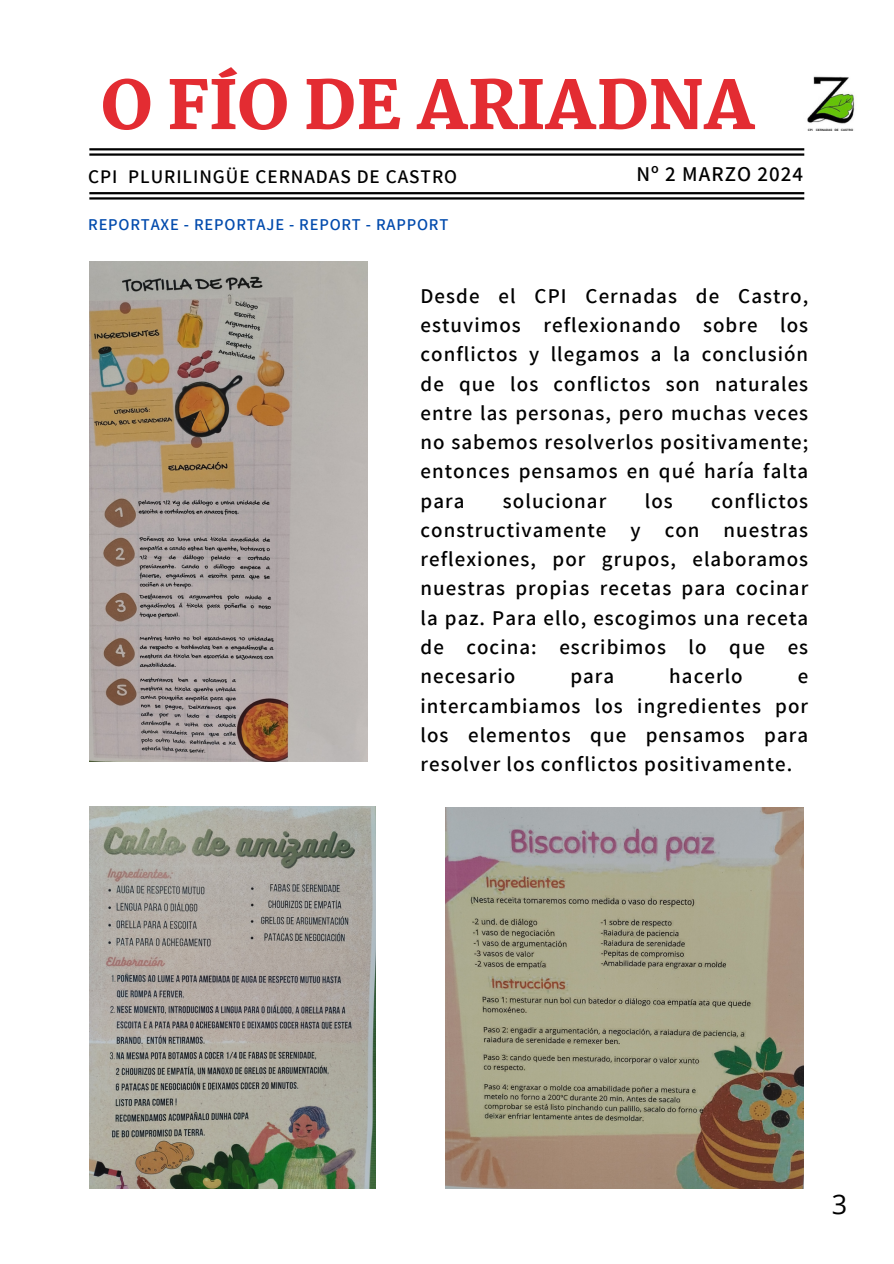
<style>
.page{position:relative;width:894px;height:1264px;background:#fff}
.page>*{position:absolute;margin:0;border:0;box-sizing:border-box;transform-origin:0 0}
.t1{font:800 66px "Martel";color:#e32c32}
.t2{font:27px "Open Sans";color:#000}
.t3{font:600 21px/29.2px "Assistant";letter-spacing:.05em;color:#000;text-align:justify}
.t4{font:600 19.2px "Assistant";letter-spacing:.05em;color:#000}
.t5{font:600 16.5px "Assistant";letter-spacing:.05em;color:#004aad}
</style>
<div class="page">
<img style="left:807px;top:76px;width:48px;height:54px">
<hr style="left:89px;top:197px;width:715px;height:2px;background:#000">
<hr style="left:89px;top:153px;width:715px;height:3px;background:#000">
<hr style="left:89px;top:192px;width:715px;height:2px;background:#000">
<hr style="left:89px;top:148px;width:715px;height:2px;background:#000">
<img style="left:89px;top:807px;width:286px;height:381px">
<img style="left:445px;top:807px;width:358px;height:381px">
<img style="left:89px;top:262px;width:278px;height:499px">
<p class="t1" style="left:101px;top:68px;width:655px">O FÍO DE ARIADNA</p>
<h3 class="t4" style="left:88px;top:164px;width:370px">CPI PLURILINGÜE CERNADAS DE CASTRO</h3>
<p class="t5" style="left:88px;top:213px;width:361px">REPORTAXE - REPORTAJE - REPORT - RAPPORT</p>
<p class="t3" style="left:636px;top:158px;width:168px">Nº 2 MARZO 2024</p>
<p class="t3" style="left:420px;top:280px;width:389px">Desde el CPI Cernadas de Castro, estuvimos reflexionando sobre los conflictos y llegamos a la conclusión de que los conflictos son naturales entre las personas, pero muchas veces no sabemos resolverlos positivamente; entonces pensamos en qué haría falta para</p>
<p class="t3" style="left:420px;top:485px;width:389px;text-indent:291px">conflictos constructivamente y con nuestras reflexiones, por grupos, elaboramos nuestras propias recetas para cocinar la paz. Para ello, escogimos una receta de cocina: escribimos lo que es necesario</p>
<p class="t3" style="left:503px;top:485px;width:105px">solucionar</p>
<p class="t3" style="left:644px;top:485px;width:30px">los</p>
<p class="t3" style="left:570px;top:661px;width:45px">para</p>
<p class="t3" style="left:669px;top:661px;width:75px">hacerlo</p>
<p class="t3" style="left:420px;top:661px;width:389px;text-indent:377px">e intercambiamos los ingredientes por los elementos que pensamos para resolver los conflictos positivamente.</p>
<p class="t2" style="left:831px;top:1184px;width:17px">3</p>
</div>
